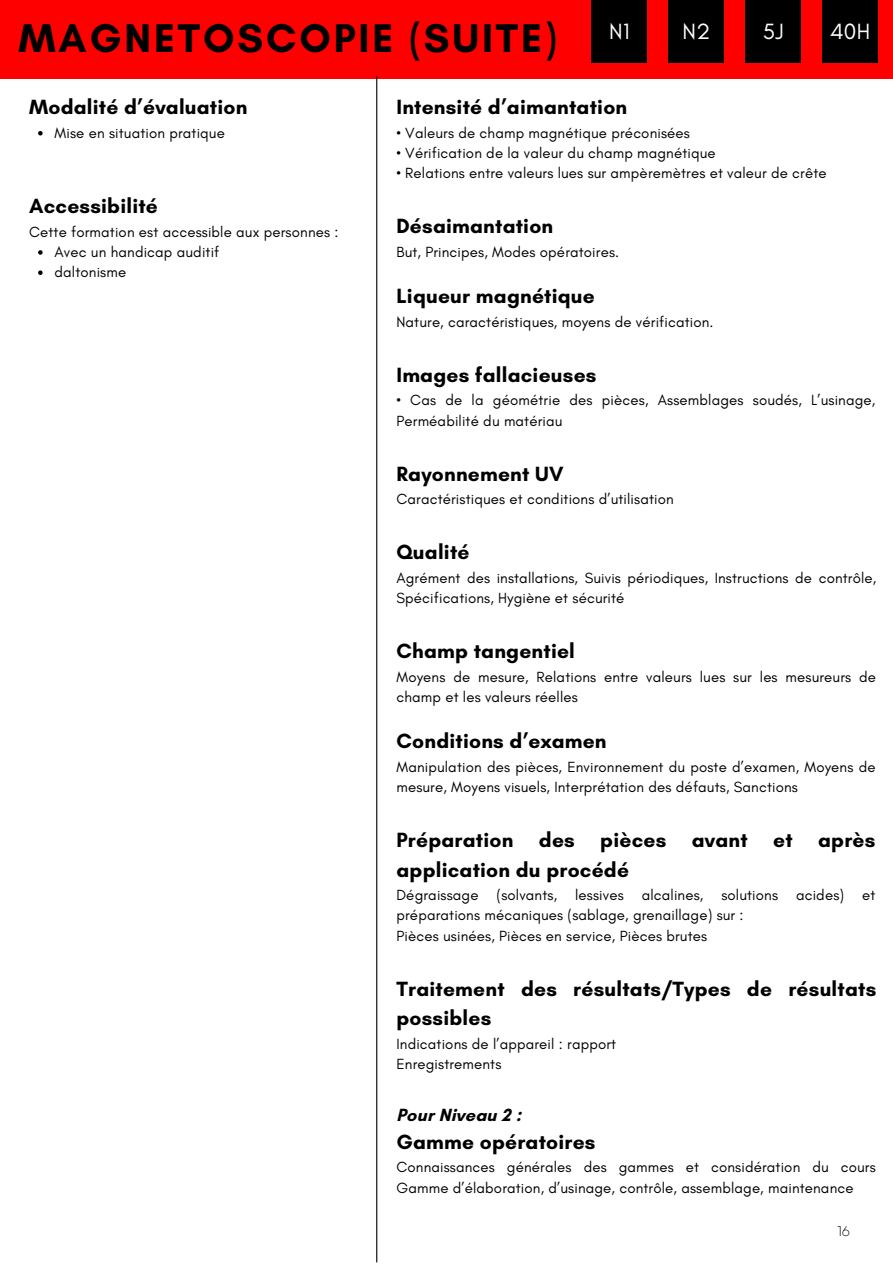
<style>
.page{position:relative;width:893px;height:1264px;background:#fff}
.page>*{position:absolute;margin:0;border:0;box-sizing:border-box;transform-origin:0 0}
.t1{font:700 40.8px "Glacial Indifference";letter-spacing:.07em;color:#000}
.t2{font:22.5px "Glacial Indifference";letter-spacing:.01em;color:#fff}
.t3{font:700 21px/29.2px "Glacial Indifference";letter-spacing:.01em;color:#000}
.t4{font:700 18px "Glacial Indifference";letter-spacing:.01em;color:#000}
.t5{font:15px/20.2px "Glacial Indifference";letter-spacing:.01em;color:#000}
.t6{font:200 13.8px "Balgin";color:#000}
</style>
<div class="page">
<div style="left:0;top:0;width:892px;height:79px;background:#f00"></div>
<div style="left:591px;top:0;width:55px;height:63px;background:#000"></div>
<div style="left:668px;top:0;width:55px;height:63px;background:#000"></div>
<div style="left:745px;top:0;width:55px;height:63px;background:#000"></div>
<div style="left:822px;top:0;width:55px;height:63px;background:#000"></div>
<svg style="left:38px;top:131px;width:5px;height:4px"></svg>
<svg style="left:38px;top:250px;width:5px;height:5px"></svg>
<svg style="left:38px;top:270px;width:5px;height:5px"></svg>
<hr style="left:376px;top:76px;width:1px;height:1186px;background:#000">
<h1 class="t1" style="left:18px;top:13px;width:540px">MAGNETOSCOPIE (SUITE)</h1>
<h2 class="t2" style="left:609px;top:18px;width:22px">N1</h2>
<h2 class="t2" style="left:682px;top:18px;width:29px">N2</h2>
<h2 class="t2" style="left:762px;top:18px;width:22px">5J</h2>
<h2 class="t2" style="left:830px;top:18px;width:42px">40H</h2>
<h3 class="t3" style="left:29px;top:92px;width:220px">Modalité d’évaluation</h3>
<p class="t5" style="left:55px;top:122px;width:172px">Mise en situation pratique</p>
<h3 class="t3" style="left:29px;top:191px;width:130px">Accessibilité</h3>
<p class="t5" style="left:29px;top:221px;width:311px">Cette formation est accessible aux personnes :</p>
<p class="t5" style="left:55px;top:241px;width:166px">Avec un handicap auditif daltonisme</p>
<h3 class="t3" style="left:396px;top:92px;width:232px">Intensité d’aimantation</h3>
<p class="t5" style="left:396px;top:122px;width:295px">• Valeurs de champ magnétique préconisées</p>
<p class="t5" style="left:396px;top:143px;width:321px">• Vérification de la valeur du champ magnétique</p>
<p class="t5" style="left:396px;top:163px;width:431px">• Relations entre valeurs lues sur ampèremètres et valeur de crête</p>
<h3 class="t3" style="left:396px;top:211px;width:158px">Désaimantation</h3>
<p class="t5" style="left:396px;top:241px;width:224px">But, Principes, Modes opératoires.</p>
<h3 class="t3" style="left:396px;top:281px;width:200px">Liqueur magnétique</h3>
<p class="t5" style="left:396px;top:311px;width:318px">Nature, caractéristiques, moyens de vérification.</p>
<h3 class="t3" style="left:396px;top:360px;width:201px">Images fallacieuses</h3>
<p class="t5" style="left:396px;top:390px;width:480px">• Cas de la géométrie des pièces, Assemblages soudés, L’usinage,<br>Perméabilité du matériau</p>
<h3 class="t3" style="left:396px;top:459px;width:168px">Rayonnement UV</h3>
<p class="t5" style="left:396px;top:489px;width:279px">Caractéristiques et conditions d’utilisation</p>
<h3 class="t3" style="left:396px;top:537px;width:75px">Qualité</h3>
<p class="t5" style="left:396px;top:567px;width:481px">Agrément des installations, Suivis périodiques, Instructions de contrôle,<br>Spécifications, Hygiène et sécurité</p>
<h3 class="t3" style="left:396px;top:636px;width:180px">Champ tangentiel</h3>
<p class="t5" style="left:396px;top:666px;width:481px">Moyens de mesure, Relations entre valeurs lues sur les mesureurs de champ et les valeurs réelles</p>
<h3 class="t3" style="left:396px;top:726px;width:212px">Conditions d’examen</h3>
<p class="t5" style="left:396px;top:756px;width:480px">Manipulation des pièces, Environnement du poste d’examen, Moyens de mesure, Moyens visuels, Interprétation des défauts, Sanctions</p>
<h3 class="t3" style="left:396px;top:825px;width:480px">Préparation des pièces avant et après application du procédé</h3>
<p class="t5" style="left:396px;top:884px;width:480px">Dégraissage (solvants, lessives alcalines, solutions acides) et préparations mécaniques (sablage, grenaillage) sur :<br>Pièces usinées, Pièces en service, Pièces brutes</p>
<h3 class="t3" style="left:396px;top:973px;width:481px">Traitement des résultats/Types de résultats possibles</h3>
<p class="t5" style="left:396px;top:1033px;width:221px">Indications de l’appareil : rapport<br>Enregistrements</p>
<p class="t4" style="left:396px;top:1103px;width:126px">Pour Niveau 2 :</p>
<h3 class="t3" style="left:396px;top:1126px;width:200px">Gamme opératoires</h3>
<p class="t5" style="left:396px;top:1156px;width:480px">Connaissances générales des gammes et considération du cours<br>Gamme d’élaboration, d’usinage, contrôle, assemblage, maintenance</p>
<p class="t6" style="left:837px;top:1225px;width:14px">16</p>
</div>
